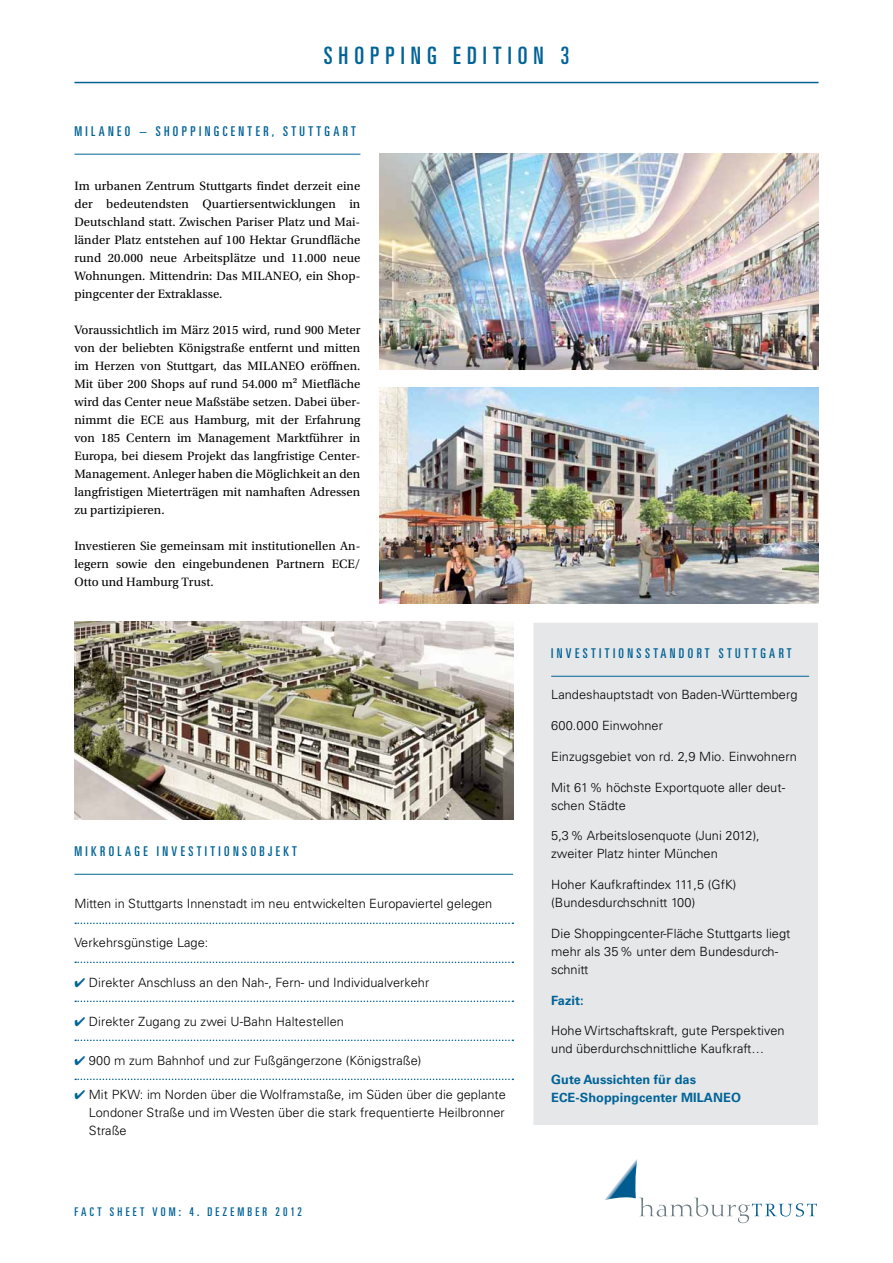
<style>
.page{position:relative;width:893px;height:1263px;background:#fff}
.page>*{position:absolute;margin:0;border:0;box-sizing:border-box;transform-origin:0 0}
.t1{font:ultra-condensed 24px "Univers LT Std";letter-spacing:.25em;color:#006398}
.t2{font:ultra-condensed 13.5px "Univers LT Std";letter-spacing:.25em;color:#006398}
.t3{font:12.75px/18px "Utopia Std";letter-spacing:.005em;color:#000;text-align:justify}
.t4{font:300 12.75px/18px "Univers LT Std";letter-spacing:.005em;color:#000}
.t5{font:700 12.75px/18px "Univers LT Std";letter-spacing:.005em;color:#006398}
.t6{font:ultra-condensed 12px "Univers LT Std";letter-spacing:.265em;color:#006398}
.s1{color:#006398}
</style>
<div class="page">
<hr style="left:74px;top:82px;width:745px;height:1px;background:#006398">
<svg style="left:605px;top:1159px;width:212px;height:64px"></svg>
<hr style="left:74px;top:154px;width:286px;height:1px;background:#006398">
<div style="left:533px;top:622px;width:286px;height:504px;background:#e6e7e8;border:1px solid #fff"></div>
<hr style="left:551px;top:676px;width:258px;height:1px;background:#006398">
<svg style="left:75px;top:922px;width:438px;height:2px"></svg>
<svg style="left:75px;top:961px;width:438px;height:2px"></svg>
<svg style="left:75px;top:1000px;width:438px;height:2px"></svg>
<svg style="left:75px;top:1039px;width:438px;height:2px"></svg>
<svg style="left:75px;top:1078px;width:438px;height:2px"></svg>
<hr style="left:74px;top:874px;width:439px;height:1px;background:#006398">
<img style="left:380px;top:154px;width:439px;height:216px">
<img style="left:380px;top:388px;width:439px;height:216px">
<img style="left:74px;top:622px;width:439px;height:198px">
<h1 class="t1" style="left:324px;top:42px;width:247px">SHOPPING EDITION 3</h1>
<p class="t2" style="left:74px;top:123px;width:42px">MILANEO</p>
<p class="t2" style="left:140px;top:123px;width:218px">– SHOPPINGCENTER, STUTTGART</p>
<p class="t3" style="left:74px;top:177px;width:287px">Im urbanen Zentrum Stuttgarts findet derzeit eine der bedeutendsten Quartiersentwicklungen in Deutschland statt. Zwischen Pariser Platz und Mai&shy;länder Platz entstehen auf 100 Hektar Grundfläche rund 20.000 neue Arbeitsplätze und 11.000 neue Wohnungen. Mittendrin: Das MILANEO, ein Shop&shy;pingcenter der Extraklasse.</p>
<p class="t3" style="left:74px;top:321px;width:287px">Voraussichtlich im März 2015 wird, rund 900 Meter von der beliebten Königstraße entfernt und mitten im Herzen von Stuttgart, das MILANEO eröffnen.<br>Mit über 200 Shops auf rund 54.000 m² Mietfläche wird das Center neue Maßstäbe setzen. Dabei über&shy;nimmt die ECE aus Hamburg, mit der Erfahrung von 185 Centern im Management Marktführer in Europa, bei diesem Projekt das langfristige Center-Management. Anleger haben die Möglichkeit an den langfristigen Mieterträgen mit namhaften Adressen zu partizipieren.</p>
<p class="t3" style="left:74px;top:537px;width:287px">Investieren Sie gemeinsam mit institutionellen An&shy;legern sowie den eingebundenen Partnern ECE/ Otto und Hamburg Trust.</p>
<p class="t2" style="left:74px;top:843px;width:224px">MIKROLA GE INVESTITIONSOBJEKT</p>
<p class="t4" style="left:74px;top:895px;width:419px">Mitten in Stuttgarts Innenstadt im neu entwickelten Europaviertel gelegen</p>
<p class="t4" style="left:74px;top:934px;width:136px">Verkehrsgünstige Lage:</p>
<p class="t4" style="left:74px;top:973px;width:356px"><span class="s1">✔</span> Direkter Anschluss an den Nah-, Fern- und Individualverkehr</p>
<p class="t4" style="left:74px;top:1012px;width:271px"><span class="s1">✔</span> Direkter Zugang zu zwei U-Bahn Haltestellen</p>
<p class="t4" style="left:74px;top:1051px;width:349px"><span class="s1">✔</span> 900 m zum Bahnhof und zur Fußgängerzone (Königstraße)</p>
<p class="t4" style="left:89px;top:1085px;width:419px;text-align:justify;text-indent:-14px"><span class="s1">✔</span> Mit PKW: im Norden über die Wolframstaße, im Süden über die geplante Londoner Straße und im Westen über die stark frequentierte Heilbronner Straße</p>
<p class="t6" style="left:74px;top:1205px;width:229px">FACT SHEET VOM: 4. DEZEMBER 2012</p>
<p class="t2" style="left:551px;top:645px;width:242px">INVESTITIONSSTANDORT STUTTGART</p>
<p class="t4" style="left:551px;top:686px;width:248px">Landeshauptstadt von Baden-Württemberg</p>
<p class="t4" style="left:551px;top:716px;width:113px">600.000 Einwohner</p>
<p class="t4" style="left:551px;top:747px;width:247px">Einzugsgebiet von rd. 2,9 Mio. Einwohnern</p>
<p class="t4" style="left:551px;top:778px;width:236px">Mit 61% höchste Exportquote aller deut&shy;schen Städte</p>
<p class="t4" style="left:551px;top:827px;width:210px">5,3% Arbeitslosenquote (Juni 2012), zweiter Platz hinter München</p>
<p class="t4" style="left:551px;top:875px;width:187px">Hoher Kaufkraftindex 111,5 (GfK) (Bundesdurchschnitt 100)</p>
<p class="t4" style="left:551px;top:924px;width:241px">Die Shoppingcenter-Fläche Stuttgarts liegt mehr als 35% unter dem Bundesdurch&shy;schnitt</p>
<p class="t5" style="left:551px;top:991px;width:34px">Fazit:</p>
<p class="t4" style="left:551px;top:1022px;width:235px">Hohe Wirtschaftskraft, gute Perspektiven und überdurchschnittliche Kaufkraft…</p>
<p class="t5" style="left:551px;top:1071px;width:191px">Gute Aussichten für das<br>ECE-Shoppingcenter MILANEO</p>
</div>
